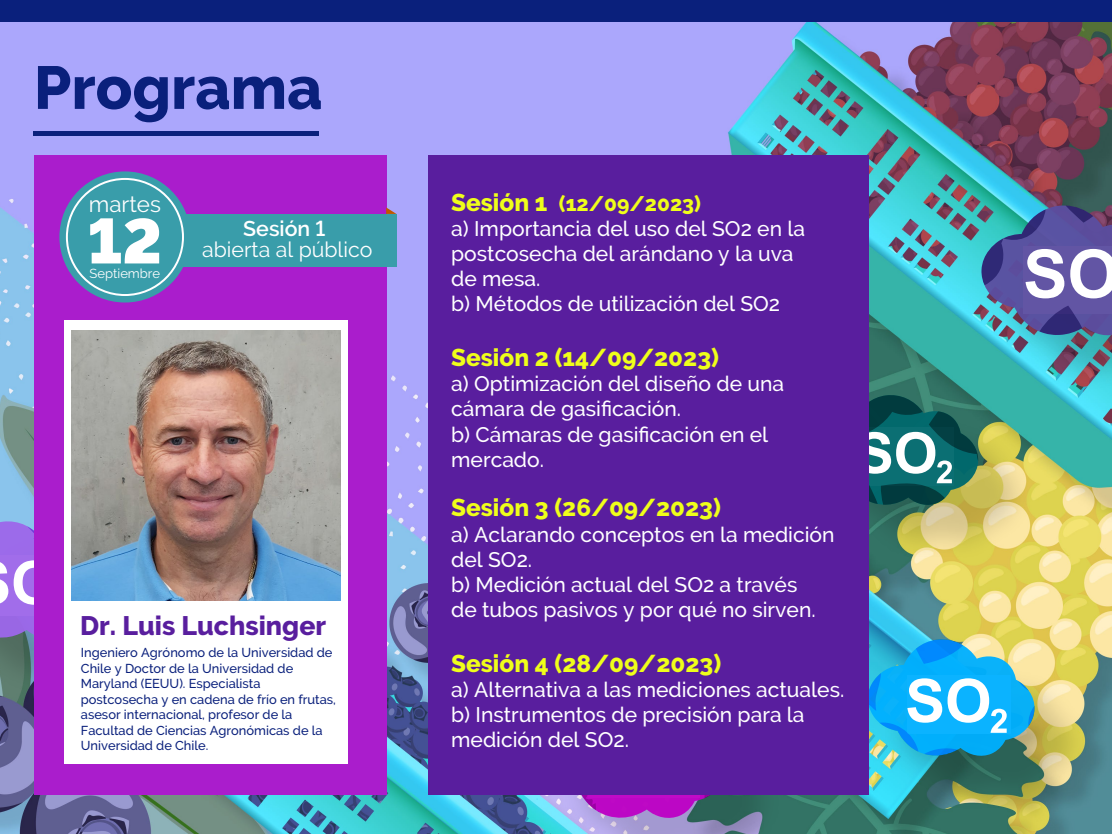
<style>
.page{position:relative;width:1112px;height:834px;background:#fff}
.page>*{position:absolute;margin:0;border:0;box-sizing:border-box;transform-origin:0 0}
.t1{font:800 63.1px "Raleway";color:#fff}
.t2{font:800 60.35px "Raleway";color:#0a207c}
.t3{font:800 26.65px "Raleway";color:#591e9e}
.t4{font:800 24.3px "Raleway";color:#efff1a}
.t5{font:22.4px "Raleway";color:#fff}
.t6{font:21.3px "Raleway";color:#fff}
.t7{font:600 21.3px "Raleway";color:#fff}
.t8{font:500 21.05px/25.2px "Raleway";color:#fff}
.t9{font:13px "Raleway";color:#fff}
.t10{font:500 12.85px/15.4px "Raleway";color:#0a207c}
.s1{font-weight:800;font-size:24.3px;color:#efff1a}
.s2{font-weight:800;color:#efff1a}
</style>
<div class="page">
<img style="left:0;top:21px;width:1112px;height:189px">
<img style="left:0;top:210px;width:1112px;height:624px">
<svg style="left:981px;top:205px;width:131px;height:133px;background:#6677ab"></svg>
<svg style="left:869px;top:394px;width:109px;height:113px;background:#397972"></svg>
<svg style="left:869px;top:639px;width:166px;height:119px;background:#43b9e3"></svg>
<svg style="left:0;top:521px;width:34px;height:117px"></svg>
<svg style="left:548px;top:794px;width:178px;height:24px;background:#9b4abb"></svg>
<div style="left:0;top:0;width:1112px;height:21px;background:#0a207c"></div>
<div style="left:34px;top:155px;width:352px;height:639px;background:#aa1dcc"></div>
<div style="left:34px;top:131px;width:285px;height:5px;background:#0a207c"></div>
<div style="left:64px;top:320px;width:283px;height:444px;background:#fff"></div>
<img style="left:71px;top:331px;width:269px;height:269px">
<div style="left:59px;top:171px;width:131px;height:132px;background:#399daa;border-radius:50%"></div>
<div style="left:75px;top:214px;width:321px;height:53px;background:#399daa"></div>
<svg style="left:386px;top:207px;width:10px;height:7px"></svg>
<div style="left:66px;top:178px;width:118px;height:118px;border:2px solid #fff;border-radius:50%"></div>
<div style="left:429px;top:155px;width:440px;height:639px;background:#591e9e"></div>
<h2 class="t2" style="left:34px;top:53px;width:290px">Programa</h2>
<p class="t5" style="left:89px;top:191px;width:74px">martes</p>
<h1 class="t1" style="left:88px;top:205px;width:76px">12</h1>
<p class="t9" style="left:90px;top:266px;width:72px">Septiembre</p>
<p class="t7" style="left:243px;top:217px;width:84px">Sesión 1</p>
<p class="t6" style="left:202px;top:237px;width:172px">abierta al público</p>
<p class="t3" style="left:80px;top:610px;width:247px">Dr. Luis Luchsinger</p>
<p class="t10" style="left:81px;top:645px;width:257px">Ingeniero Agrónomo de la Universidad de Chile y Doctor de la Universidad de Maryland (EEUU). Especialista postcosecha y en cadena de frío en frutas, asesor internacional, profesor de la Facultad de Ciencias Agronómicas de la Universidad de Chile.</p>
<p class="t8" style="left:451px;top:190px;width:355px"><span class="s1">Sesión 1</span> <span class="s2">(12/09/2023)<br></span>a) Importancia del uso del SO2 en la postcosecha del arándano y la uva de mesa.<br>b) Métodos de utilización del SO2</p>
<p class="t4" style="left:451px;top:344px;width:269px">Sesión 2 (14/09/2023)</p>
<p class="t8" style="left:451px;top:371px;width:334px">a) Optimización del diseño de una cámara de gasificación.<br>b) Cámaras de gasificación en el mercado.</p>
<p class="t4" style="left:451px;top:494px;width:271px">Sesión 3 (26/09/2023)</p>
<p class="t8" style="left:451px;top:522px;width:385px">a) Aclarando conceptos en la medición del SO2.<br>b) Medición actual del SO2 a través<br>de tubos pasivos y por qué no sirven.</p>
<p class="t4" style="left:451px;top:649px;width:272px">Sesión 4 (28/09/2023)</p>
<p class="t8" style="left:451px;top:677px;width:395px">a) Alternativa a las mediciones actuales. b) Instrumentos de precisión para la medición del SO2.</p>
</div>
